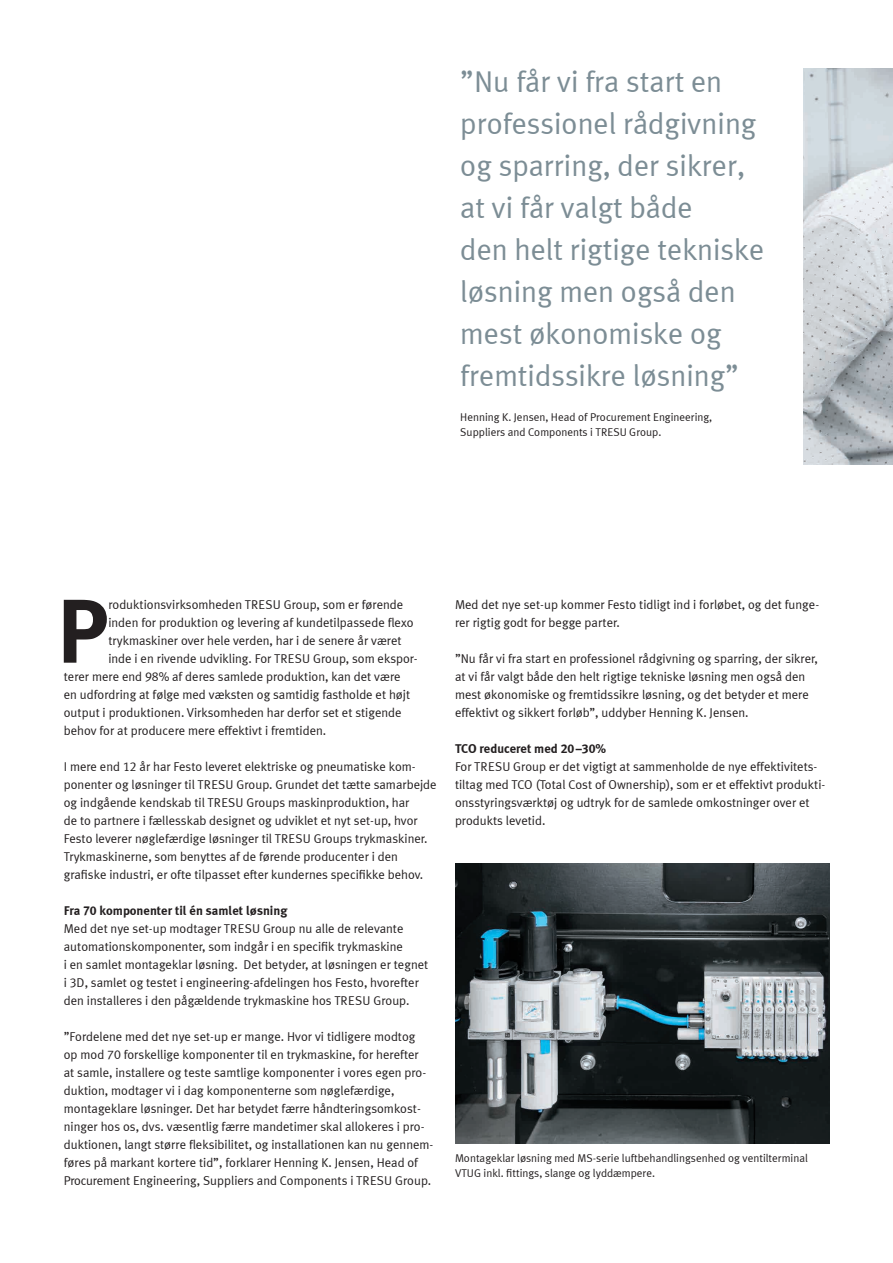
<style>
.page{position:relative;width:893px;height:1263px;background:#fff}
.page>*{position:absolute;margin:0;border:0;box-sizing:border-box;transform-origin:0 0}
.t1{font:700 90.45px "Meta Plus LF";color:#231f20}
.t2{font:30px/42px "Meta Plus LF";color:#7c8d95}
.t3{font:12.75px/18px "Meta Plus LF";color:#231f20}
.t4{font:700 12.75px "Meta Plus LF";color:#231f20}
.t5{font:11.25px/15px "Meta Plus LF";color:#231f20}
</style>
<div class="page">
<img style="left:804px;top:69px;width:89px;height:396px">
<img style="left:455px;top:863px;width:374px;height:280px">
<h2 class="t2" style="left:460px;top:60px;width:305px">”Nu får vi fra start en professionel rådgivning og sparring, der sikrer, at vi får valgt både<br>den helt rigtige tekniske løsning men også den mest økonomiske og fremtidssikre løsning”</h2>
<p class="t5" style="left:460px;top:409px;width:253px">Henning K. Jensen, Head of Procurement Engineering,<br>Suppliers and Components i TRESU Group.</p>
<h1 class="t1" style="left:56px;top:574px;width:54px">P</h1>
<p class="t3" style="left:108px;top:595px;width:296px">roduktionsvirksomheden TRESU Group, som er førende</p>
<p class="t3" style="left:108px;top:613px;width:307px">inden for produktion og levering af kundetilpassede flexo</p>
<p class="t3" style="left:108px;top:631px;width:295px">trykmaskiner over hele verden, har i de senere år været</p>
<p class="t3" style="left:108px;top:649px;width:309px">inde i en rivende udvikling. For TRESU Group, som ekspor-</p>
<p class="t3" style="left:64px;top:667px;width:338px">terer mere end 98% af deres samlede produktion, kan det være</p>
<p class="t3" style="left:64px;top:685px;width:348px">en udfordring at følge med væksten og samtidig fastholde et højt</p>
<p class="t3" style="left:64px;top:703px;width:339px">output i produktionen. Virksomheden har derfor set et stigende</p>
<p class="t3" style="left:64px;top:721px;width:264px">behov for at producere mere effektivt i fremtiden.</p>
<p class="t3" style="left:64px;top:757px;width:374px">I mere end 12 år har Festo leveret elektriske og pneumatiske kom&shy;ponenter og løsninger til TRESU Group. Grundet det tætte samarbejde og indgående kendskab til TRESU Groups maskinproduktion, har<br>de to partnere i fællesskab designet og udviklet et nyt set-up, hvor Festo leverer nøglefærdige løsninger til TRESU Groups trykmaskiner.<br>Trykmaskinerne, som benyttes af de førende producenter i den grafiske industri, er ofte tilpasset efter kundernes specifikke behov.</p>
<p class="t4" style="left:64px;top:902px;width:225px">Fra 70 komponenter til én samlet løsning</p>
<p class="t3" style="left:64px;top:919px;width:366px">Med det nye set-up modtager TRESU Group nu alle de relevante automationskomponenter, som indgår i en specifik trykmaskine<br>i en samlet montageklar løsning. Det betyder, at løsningen er tegnet i 3D, samlet og testet i engineering-afdelingen hos Festo, hvorefter den installeres i den pågældende trykmaskine hos TRESU Group.</p>
<p class="t3" style="left:64px;top:1027px;width:371px">”Fordelene med det nye set-up er mange. Hvor vi tidligere modtog<br>op mod 70 forskellige komponenter til en trykmaskine, for herefter<br>at samle, installere og teste samtlige komponenter i vores egen pro&shy;duktion, modtager vi i dag komponenterne som nøglefærdige, montageklare løsninger. Det har betydet færre håndteringsomkost&shy;ninger hos os, dvs. væsentlig færre mandetimer skal allokeres i pro&shy;duktionen, langt større fleksibilitet, og installationen kan nu gennem&shy;føres på markant kortere tid”, forklarer Henning K. Jensen, Head of Procurement Engineering, Suppliers and Components i TRESU Group.</p>
<p class="t3" style="left:455px;top:595px;width:366px">Med det nye set-up kommer Festo tidligt ind i forløbet, og det funge&shy;rer rigtig godt for begge parter.</p>
<p class="t3" style="left:455px;top:649px;width:364px">”Nu får vi fra start en professionel rådgivning og sparring, der sikrer, at vi får valgt både den helt rigtige tekniske løsning men også den mest økonomiske og fremtidssikre løsning, og det betyder et mere effektivt og sikkert forløb”, uddyber Henning K. Jensen.</p>
<p class="t4" style="left:455px;top:740px;width:153px">TCO reduceret med 20–30%</p>
<p class="t3" style="left:455px;top:757px;width:372px">For TRESU Group er det vigtigt at sammenholde de nye effektivitets&shy;tiltag med TCO (Total Cost of Ownership), som er et effektivt produkti&shy;onsstyringsværktøj og udtryk for de samlede omkostninger over et produkts levetid.</p>
<p class="t5" style="left:455px;top:1150px;width:354px">Montageklar løsning med MS-serie luftbehandlingsenhed og ventilterminal<br>VTUG inkl. fittings, slange og lyddæmpere.</p>
</div>
